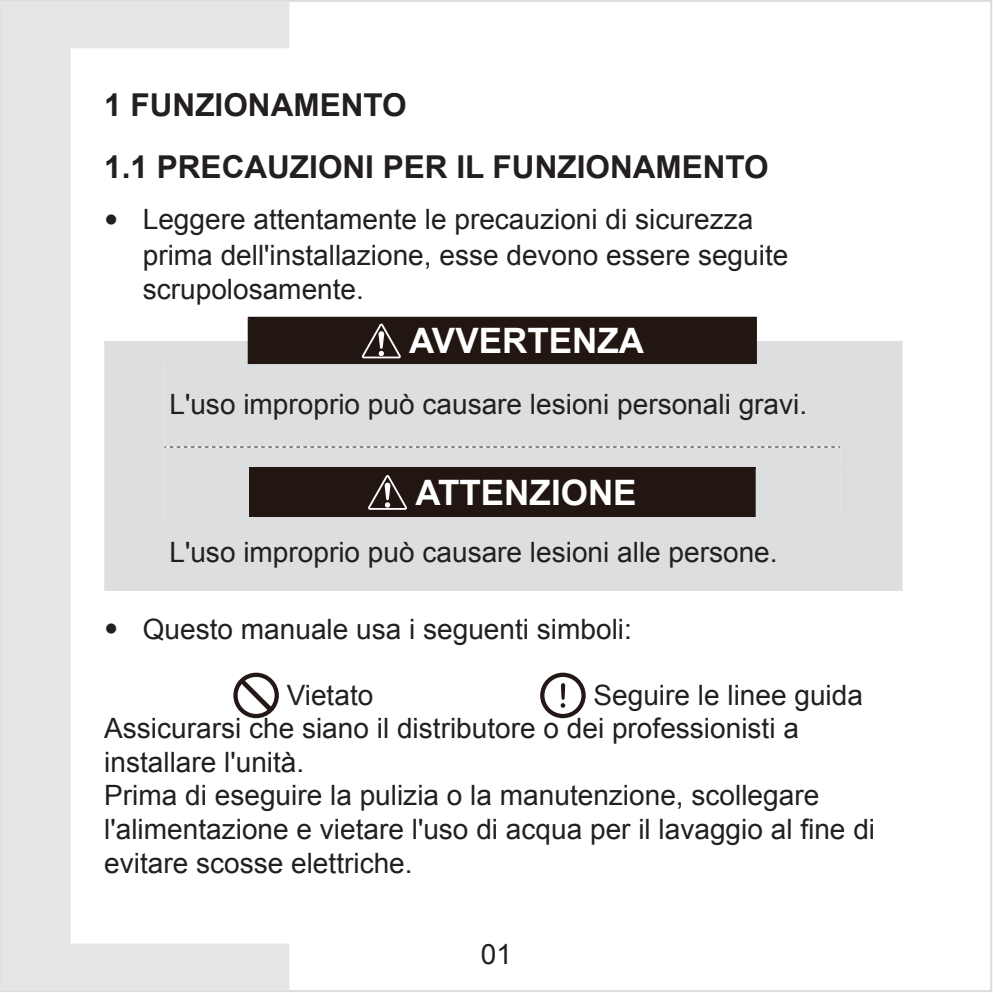
<style>
.page{position:relative;width:993px;height:993px;background:#fff}
.page>*{position:absolute;margin:0;border:0;box-sizing:border-box;transform-origin:0 0}
.t1{font:700 35px "Arial";color:#fff}
.T_2{font:700 31.5px "Arial";color:#231f20}
.T_1{font:700 31.5px "Arial";color:#231f20}
.正文{font:28px/33.6px "Arial";color:#231f20}
.s1{font-size:40.25px}
</style>
<div class="page">
<svg style="left:0;top:1px;width:289px;height:989px"></svg>
<div style="left:249px;top:318px;width:506px;height:46px;background:#221612"></div>
<div style="left:104px;top:517px;width:798px;height:73px;background:#dddee0"></div>
<hr style="left:247px;top:316px;width:509px;height:3px;background:#221612">
<hr style="left:247px;top:319px;width:3px;height:22px;background:#221612">
<hr style="left:754px;top:319px;width:2px;height:22px;background:#221612">
<svg style="left:104px;top:323px;width:798px;height:194px"></svg>
<svg style="left:233px;top:672px;width:46px;height:45px"></svg>
<svg style="left:237px;top:676px;width:37px;height:37px"></svg>
<svg style="left:240px;top:680px;width:31px;height:30px"></svg>
<svg style="left:540px;top:672px;width:45px;height:45px"></svg>
<div style="left:544px;top:676px;width:37px;height:37px;background:#fff;border-radius:50%"></div>
<svg style="left:560px;top:683px;width:5px;height:24px"></svg>
<p class="T_1" style="left:104px;top:83px;width:304px">1 FUNZIONAMENTO</p>
<p class="T_2" style="left:104px;top:145px;width:665px">1.1 PRECAUZIONI PER IL FUNZIONAMENTO</p>
<p class="正文" style="left:143px;top:202px;width:646px;line-height:34.6px;text-indent:-39px"><span class="s1">•</span> Leggere attentamente le precauzioni di sicurezza prima dell'installazione, esse devono essere seguite scrupolosamente.</p>
<p class="t1" style="left:409px;top:316px;width:236px">AVVERTENZA</p>
<p class="正文" style="left:169px;top:387px;width:639px">L'uso improprio può causare lesioni personali gravi.</p>
<p class="t1" style="left:415px;top:468px;width:223px">ATTENZIONE</p>
<p class="正文" style="left:169px;top:535px;width:609px">L'uso improprio può causare lesioni alle persone.</p>
<p class="正文" style="left:104px;top:612px;width:529px"><span class="s1">•</span> Questo manuale usa i seguenti simboli:</p>
<p class="正文" style="left:286px;top:678px;width:88px">Vietato</p>
<p class="正文" style="left:593px;top:678px;width:271px">Seguire le linee guida</p>
<p class="正文" style="left:104px;top:711px;width:696px">Assicurarsi che siano il distributore o dei professionisti a installare l'unità.</p>
<p class="正文" style="left:104px;top:778px;width:772px">Prima di eseguire la pulizia o la manutenzione, scollegare l'alimentazione e vietare l'uso di acqua per il lavaggio al fine di evitare scosse elettriche.</p>
<p class="正文" style="left:480px;top:937px;width:33px">01</p>
</div>
